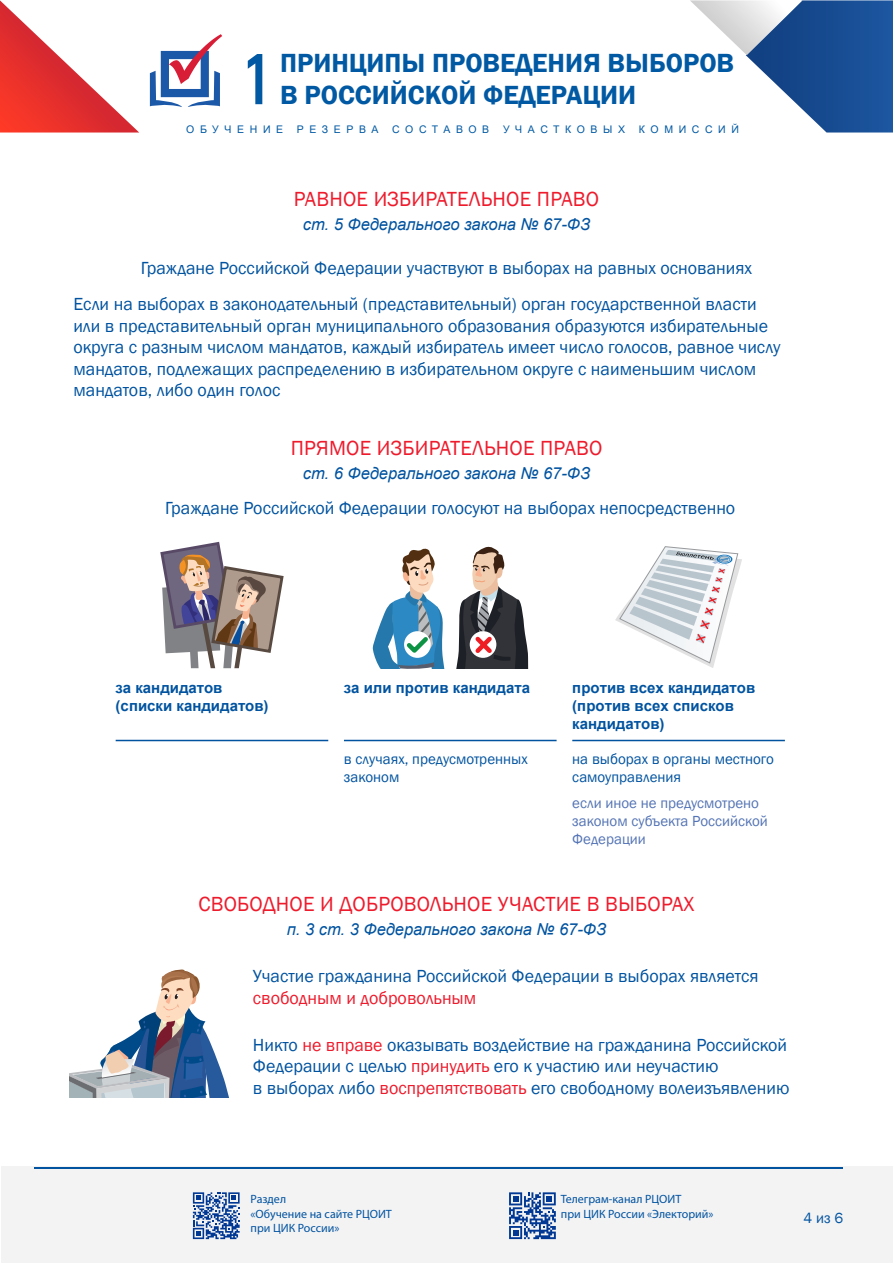
<style>
.page{position:relative;width:893px;height:1263px;background:#fff}
.page>*{position:absolute;margin:0;border:0;box-sizing:border-box;transform-origin:0 0}
.t1{font:700 72px "Akrobat";color:#0159a3}
.t2{font:600 27px "Franklin Gothic";color:#0159a3}
.ТЕМА{font:21px "Franklin Gothic";letter-spacing:.01em;color:#ee1b2c}
.текст{font:18px/21.6px "Franklin Gothic";color:#0153a0}
.текст_по_центру{font:18px "Franklin Gothic";color:#0153a0}
.тема_подзаголовок{font:italic 16.5px "Arial";color:#0153a0}
.заголовок{font:700 15px/18px "Arial";color:#0153a0}
.пояснение{font:15px/18px "Franklin Gothic";color:#0153a0}
.под_пояснение{font:15px/18px "Franklin Gothic";color:#5474b5}
.t3{font:12px/14.4px "Myriad Pro";color:#0153a0}
.t4{font:10.5px "Arial";letter-spacing:.535em;color:#0159a3}
.t5{font:10.5px "Arial";letter-spacing:.515em;color:#0159a3}
.s1{color:#ee1b2c}
</style>
<div class="page">
<svg style="left:0;top:0;width:139px;height:133px"></svg>
<svg style="left:690px;top:0;width:203px;height:133px"></svg>
<div style="left:2px;top:1167px;width:891px;height:96px;background:#f3f3f4"></div>
<hr style="left:34px;top:1167px;width:809px;height:1px;background:#0153a0">
<svg style="left:193px;top:1192px;width:47px;height:47px"></svg>
<svg style="left:509px;top:1192px;width:47px;height:47px"></svg>
<svg style="left:150px;top:34px;width:72px;height:73px"></svg>
<hr style="left:116px;top:740px;width:212px;height:1px;background:#0153a0">
<svg style="left:160px;top:541px;width:124px;height:127px"></svg>
<hr style="left:344px;top:740px;width:213px;height:1px;background:#0153a0">
<svg style="left:456px;top:546px;width:72px;height:122px"></svg>
<svg style="left:373px;top:548px;width:72px;height:120px"></svg>
<hr style="left:572px;top:740px;width:213px;height:1px;background:#0153a0">
<svg style="left:615px;top:546px;width:127px;height:122px"></svg>
<svg style="left:69px;top:969px;width:160px;height:129px"></svg>
<h1 class="t1" style="left:246px;top:34px;width:23px">1</h1>
<h2 class="t2" style="left:280px;top:46px;width:456px">ПРИНЦИПЫ ПРОВЕДЕНИЯ ВЫБОРОВ</h2>
<h2 class="t2" style="left:280px;top:79px;width:357px">В РОССИЙСКОЙ ФЕДЕРАЦИИ</h2>
<p class="t4" style="left:186px;top:122px;width:98px">ОБУЧЕНИЕ</p>
<p class="t4" style="left:297px;top:122px;width:83px">РЕЗЕРВА</p>
<p class="t5" style="left:392px;top:122px;width:98px">СОСТАВОВ</p>
<p class="t4" style="left:503px;top:122px;width:124px">УЧАСТКОВЫХ</p>
<p class="t4" style="left:639px;top:122px;width:102px">КОМИССИЙ</p>
<p class="ТЕМА" style="left:294px;top:186px;width:307px">РАВНОЕ ИЗБИРАТЕЛЬНОЕ ПРАВО</p>
<p class="тема_подзаголовок" style="left:303px;top:214px;width:289px">ст. 5 Федерального закона № 67-ФЗ</p>
<p class="текст_по_центру" style="left:141px;top:257px;width:613px">Граждане Российской Федерации участвуют в выборах на равных основаниях</p>
<p class="текст" style="left:73px;top:294px;width:709px">Если на выборах в законодательный (представительный) орган государственной власти или в представительный орган муниципального образования образуются избирательные округа с разным числом мандатов, каждый избиратель имеет число голосов, равное числу мандатов, подлежащих распределению в избирательном округе с наименьшим числом мандатов, либо один голос</p>
<p class="ТЕМА" style="left:291px;top:435px;width:313px">ПРЯМОЕ ИЗБИРАТЕЛЬНОЕ ПРАВО</p>
<p class="тема_подзаголовок" style="left:303px;top:462px;width:289px">ст. 6 Федерального закона № 67-ФЗ</p>
<p class="текст_по_центру" style="left:165px;top:497px;width:571px">Граждане Российской Федерации голосуют на выборах непосредственно</p>
<p class="заголовок" style="left:116px;top:679px;width:154px">за кандидатов (списки кандидатов)</p>
<p class="заголовок" style="left:344px;top:679px;width:188px">за или против кандидата</p>
<p class="пояснение" style="left:344px;top:750px;width:185px">в случаях, предусмотренных законом</p>
<p class="заголовок" style="left:572px;top:679px;width:185px">против всех кандидатов (против всех списков кандидатов)</p>
<p class="пояснение" style="left:572px;top:750px;width:203px">на выборах в органы местного самоуправления</p>
<p class="под_пояснение" style="left:572px;top:795px;width:197px">если иное не предусмотрено законом субъекта Российской<br>Федерации</p>
<p class="ТЕМА" style="left:198px;top:891px;width:497px">СВОБОДНОЕ И ДОБРОВОЛЬНОЕ УЧАСТИЕ В ВЫБОРАХ</p>
<p class="тема_подзаголовок" style="left:287px;top:918px;width:321px">п. 3 ст. 3 Федерального закона № 67-ФЗ</p>
<p class="текст" style="left:253px;top:966px;width:507px">Участие гражданина Российской Федерации в выборах является <span class="s1">свободным и добровольным</span></p>
<p class="текст" style="left:253px;top:1034px;width:538px">Никто <span class="s1">не вправе</span> оказывать воздействие на гражданина Российской<br>Федерации с целью <span class="s1">принудить</span> его к участию или неучастию<br>в выборах либо <span class="s1">воспрепятствовать</span> его свободному волеизъявлению</p>
<p class="t3" style="left:251px;top:1192px;width:143px">Раздел<br>«Обучение на сайте РЦОИТ при ЦИК России»</p>
<p class="t3" style="left:561px;top:1192px;width:154px">Телеграм-канал РЦОИТ<br>при ЦИК России «Электорий»</p>
<p class="пояснение" style="left:804px;top:1209px;width:41px">4 из 6</p>
</div>
